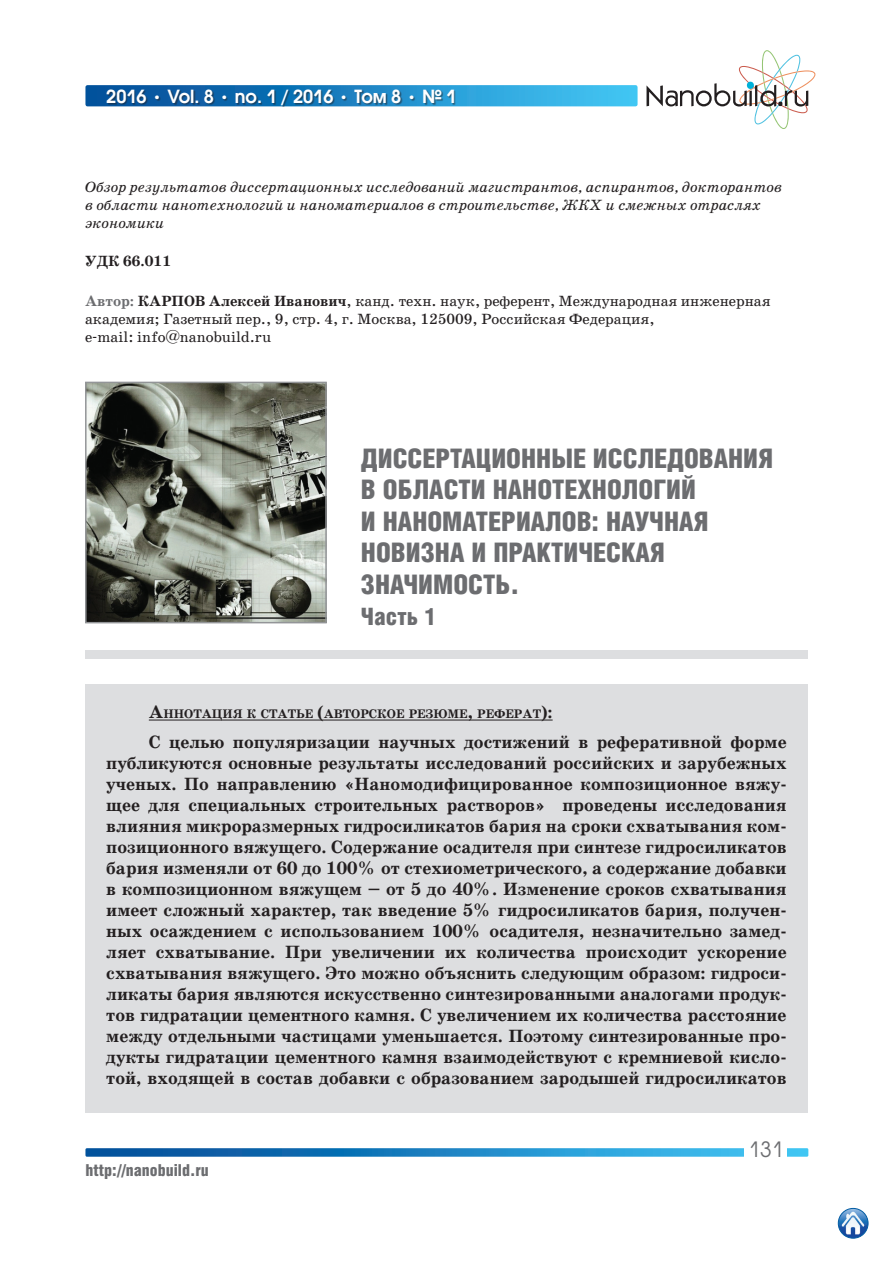
<style>
.page{position:relative;width:893px;height:1263px;background:#fff}
.page>*{position:absolute;margin:0;border:0;box-sizing:border-box;transform-origin:0 0}
.t1{font:900 27px/31.5px "Helios Cond";color:#6c6d70}
.t2{font:900 24px "Helios Cond";color:#6c6d70}
.t3{font:21px "Avant Garde Gothic C";color:#6c6d70}
.t4{font:700 18px/21px "School Book C";color:#231f20;text-align:justify}
.t5{font:600 18px "Avant Garde Gothic C";color:#fff}
.t6{font:900 16.5px "Helios Cond";color:#6c6d70}
.t7{font:15px/18px "School Book C";color:#231f20}
.t8{font:italic 15px/18px "School Book C";color:#231f20}
.t9{font:700 15px "School Book C";color:#231f20}
.t10{font:700 12.6px "School Book C";color:#231f20}
.s1{font-family:"School Book C";font-weight:700}
.s2{font-weight:700;color:#6c6d70}
.s3{font-weight:700}
.s4{font-size:18px}
</style>
<div class="page">
<div style="left:85px;top:85px;width:553px;height:21px;background:linear-gradient(to right,#004694,#42c8f7);border-radius:2px"></div>
<div style="left:108px;top:90px;width:348px;height:17px;background:#231f20;opacity:.5"></div>
<svg style="left:646px;top:50px;width:169px;height:79px"></svg>
<svg style="left:85px;top:1148px;width:723px;height:9px;background:#298ac5"></svg>
<div style="left:745px;top:1137px;width:42px;height:20px;background:#fff"></div>
<img style="left:838px;top:1208px;width:30px;height:30px;border-radius:15px">
<div style="left:838px;top:1208px;width:30px;height:30px;border:1px solid #015ca3;border-radius:50%"></div>
<img style="left:88px;top:385px;width:236px;height:235px">
<div style="left:85px;top:382px;width:242px;height:241px;border:2px solid #939598"></div>
<div style="left:85px;top:650px;width:723px;height:9px;background:#dddee0"></div>
<div style="left:85px;top:684px;width:723px;height:428px;background:#dddee0"></div>
<hr style="left:149px;top:720px;width:404px;height:1px;background:#231f20">
<p class="t5" style="left:106px;top:85px;width:351px">2016 <span class="s1">•</span> Vol. 8 <span class="s1">•</span> no. 1 / 2016 <span class="s1">•</span> Том 8 <span class="s1">•</span> № 1</p>
<p class="t8" style="left:85px;top:178px;width:698px">Обзор результатов диссертационных исследований магистрантов, аспирантов, докторантов в области нанотехнологий и наноматериалов в строительстве, ЖКХ и смежных отраслях экономики</p>
<p class="t9" style="left:85px;top:253px;width:88px">УДК 66.011</p>
<p class="t7" style="left:85px;top:292px;width:687px"><span class="s2">Автор:</span> <span class="s3">КАРПОВ Алексей Иванович</span>, канд. техн. наук, референт, Международная инженерная академия; Газетный пер., 9, стр. 4, г. Москва, 125009, Российская Федерация,<br>e-mail: info@nanobuild.ru</p>
<h1 class="t1" style="left:361px;top:442px;width:414px">Диссертационные исследования в области нанотехнологий<br>и наноматериалов: научная новизна и практическая значимость.</h1>
<h2 class="t2" style="left:361px;top:603px;width:77px">Часть 1</h2>
<p class="t10" style="left:149px;top:707px;width:405px"><span class="s4">А</span>ннотация к статье <span class="s4">(</span>авторское резюме<span class="s4">,</span> реферат<span class="s4">):</span></p>
<p class="t4" style="left:106px;top:732px;width:682px;text-indent:43px">С целью популяризации научных достижений в реферативной форме публикуются основные результаты исследований российских и зарубежных ученых. По направлению «Наномодифицированное композиционное вяжу&shy;щее для специальных строительных растворов» проведены исследования влияния микроразмерных гидросиликатов бария на сроки схватывания ком&shy;позиционного вяжущего. Содержание осадителя при синтезе гидросиликатов бария изменяли от 60 до 100% от стехиометрического, а содержание добавки в композиционном вяжущем – от 5 до 40%. Изменение сроков схватывания имеет сложный характер, так введение 5% гидросиликатов бария, получен&shy;ных осаждением с использованием 100% осадителя, незначительно замед&shy;ляет схватывание. При увеличении их количества происходит ускорение схватывания вяжущего. Это можно объяснить следующим образом: гидроси&shy;ликаты бария являются искусственно синтезированными аналогами продук&shy;тов гидратации цементного камня. С увеличением их количества расстояние между отдельными частицами уменьшается. Поэтому синтезированные про&shy;дукты гидратации цементного камня взаимодействуют с кремниевой кисло&shy;той, входящей в состав добавки с образованием зародышей гидросиликатов</p>
<p class="t6" style="left:85px;top:1161px;width:125px">http://nanobuild.ru</p>
<p class="t3" style="left:748px;top:1137px;width:36px">131</p>
</div>
